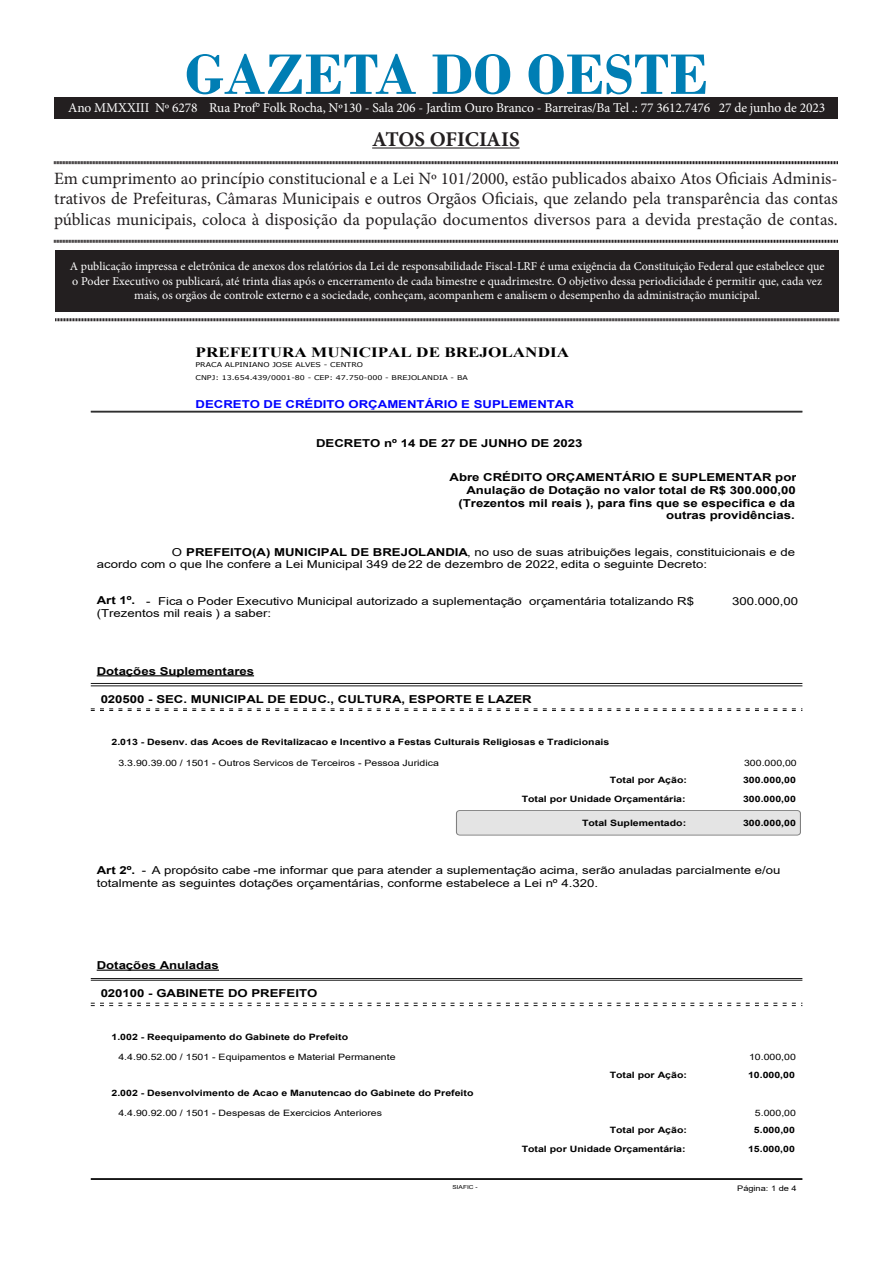
<style>
.page{position:relative;width:893px;height:1263px;background:#fff}
.page>*{position:absolute;margin:0;border:0;box-sizing:border-box;transform-origin:0 0}
.t1{font:700 60px "Bodoni";color:#007eb4}
.t2{font:700 21px "Minion Pro";letter-spacing:-.005em;color:#231f20}
.t3{font:17.25px/20.7px "Minion Pro";color:#231f20;text-align:justify}
.t4{font:700 14.25px "Times New Roman";color:#000;scale:1.21 1}
.t5{font:13.5px "Minion Pro";letter-spacing:-.01em;color:#fff}
.t6{font:12px/14.4px "Minion Pro";color:#fff;text-align:center}
.t7{font:10.95px/12.1px "Arial";color:#000;scale:1.21 1}
.t8{font:700 10.95px/12.6px "Arial";color:#000;text-align:right;scale:1.21 1}
.t9{font:700 10.95px "Arial";color:#00f;scale:1.21 1}
.t10{font:700 8.7px "Arial";color:#000;scale:1.21 1}
.t11{font:8.7px "Arial";color:#000;scale:1.21 1}
.t12{font:7.65px "Arial";color:#000;scale:1.21 1}
.t13{font:6.6px/13px "Verdana";color:#000;scale:1.21 1}
.t14{font:5.4px "Arial";color:#000;scale:1.21 1}
.s1{font-weight:700}
</style>
<div class="page">
<div style="left:55px;top:250px;width:784px;height:61px;background:#231f20"></div>
<hr style="left:372px;top:147px;width:148px;height:2px;background:#231f20">
<svg style="left:54px;top:161px;width:784px;height:4px;background:#908e8e"></svg>
<svg style="left:54px;top:239px;width:784px;height:4px;background:#908e8e"></svg>
<svg style="left:55px;top:318px;width:784px;height:4px;background:#908e8e"></svg>
<div style="left:54px;top:98px;width:784px;height:20px;background:#231f20"></div>
<hr style="left:91px;top:411px;width:711px;height:1px;background:#000">
<hr style="left:91px;top:412px;width:711px;height:1px;background:#000">
<hr style="left:97px;top:675px;width:157px;height:1px;background:#000">
<hr style="left:91px;top:683px;width:711px;height:1px;background:#000">
<hr style="left:91px;top:685px;width:711px;height:1px;background:#000">
<svg style="left:91px;top:708px;width:711px;height:3px"></svg>
<div style="left:456px;top:810px;width:344px;height:25px;background:#e4e4e4;border-radius:3px"></div>
<div style="left:456px;top:810px;width:345px;height:25px;border:1px solid #808080;border-radius:3px"></div>
<hr style="left:97px;top:969px;width:122px;height:2px;background:#000">
<hr style="left:91px;top:978px;width:711px;height:1px;background:#000">
<hr style="left:91px;top:980px;width:711px;height:1px;background:#000">
<svg style="left:91px;top:1003px;width:711px;height:3px"></svg>
<hr style="left:91px;top:1178px;width:711px;height:1px;background:#000">
<hr style="left:91px;top:1179px;width:711px;height:1px;background:#000">
<p class="t1" style="left:185px;top:39px;width:525px">GAZETA DO OESTE</p>
<p class="t2" style="left:372px;top:124px;width:149px">ATOS OFICIAIS</p>
<p class="t3" style="left:54px;top:168px;width:785px">Em cumprimento ao princípio constitucional e a Lei Nº 101/2000, estão publicados abaixo Atos Oficiais Adminis&shy;trativos de Prefeituras, Câmaras Municipais e outros Orgãos Oficiais, que zelando pela transparência das contas públicas municipais, coloca à disposição da população documentos diversos para a devida prestação de contas.</p>
<p class="t6" style="left:70px;top:259px;width:756px">A publicação impressa e eletrônica de anexos dos relatórios da Lei de responsabilidade Fiscal-LRF é uma exigência da Constituição Federal que estabelece que o Poder Executivo os publicará, até trinta dias após o encerramento de cada bimestre e quadrimestre. O objetivo dessa periodicidade é permitir que, cada vez mais, os orgãos de controle externo e a sociedade, conheçam, acompanhem e analisem o desempenho da administração municipal.</p>
<p class="t5" style="left:68px;top:98px;width:758px">Ano MMXXIII Nº 6278 Rua Prof° Folk Rocha, Nº130 - Sala 206 - Jardim Ouro Branco - Barreiras/Ba Tel .: 77 3612.7476 27 de junho de 2023</p>
<p class="t4" style="left:196px;top:341px;width:310px">PREFEITURA MUNICIPAL DE BREJOLANDIA</p>
<p class="t13" style="left:196px;top:358px;width:227px">PRACA ALPINIANO JOSE ALVES - CENTRO<br>CNPJ: 13.654.439/0001-80 - CEP: 47.750-000 - BREJOLANDIA - BA</p>
<p class="t9" style="left:196px;top:397px;width:314px">DECRETO DE CRÉDITO ORÇAMENTÁRIO E SUPLEMENTAR</p>
<p class="t8" style="left:316px;top:437px;width:221px">DECRETO nº 14 DE 27 DE JUNHO DE 2023</p>
<p class="t8" style="left:450px;top:471px;width:288px">Abre CRÉDITO ORÇAMENTÁRIO E SUPLEMENTAR por Anulação de Dotação no valor total de R$ 300.000,00 (Trezentos mil reais ), para fins que se especifica e da outras providências.</p>
<p class="t7" style="left:97px;top:546px;width:579px;text-indent:75px">O <span class="s1">PREFEITO(A) MUNICIPAL DE BREJOLANDIA</span>, no uso de suas atribuições legais, constituicionais e de acordo com o que lhe confere a Lei Municipal 349 de 22 de dezembro de 2022, edita o seguinte Decreto:</p>
<p class="t7" style="left:97px;top:595px;width:495px"><span class="s1">Art 1º.</span> - Fica o Poder Executivo Municipal autorizado a suplementação orçamentária totalizando R$</p>
<p class="t7" style="left:732px;top:595px;width:56px">300.000,00</p>
<p class="t7" style="left:97px;top:607px;width:146px">(Trezentos mil reais ) a saber:</p>
<p class="t8" style="left:97px;top:665px;width:132px">Dotações Suplementares</p>
<p class="t8" style="left:101px;top:692px;width:358px">020500 - SEC. MUNICIPAL DE EDUC., CULTURA, ESPORTE E LAZER</p>
<p class="t10" style="left:112px;top:736px;width:413px">2.013 - Desenv. das Acoes de Revitalizacao e Incentivo a Festas Culturais Religiosas e Tradicionais</p>
<p class="t11" style="left:118px;top:757px;width:266px">3.3.90.39.00 / 1501 - Outros Servicos de Terceiros - Pessoa Juridica</p>
<p class="t11" style="left:744px;top:757px;width:45px">300.000,00</p>
<p class="t10" style="left:610px;top:774px;width:65px">Total por Ação:</p>
<p class="t10" style="left:743px;top:774px;width:45px">300.000,00</p>
<p class="t10" style="left:522px;top:793px;width:137px">Total por Unidade Orçamentária:</p>
<p class="t10" style="left:743px;top:793px;width:45px">300.000,00</p>
<p class="t10" style="left:582px;top:817px;width:88px">Total Suplementado:</p>
<p class="t10" style="left:743px;top:817px;width:45px">300.000,00</p>
<p class="t7" style="left:97px;top:864px;width:567px"><span class="s1">Art 2º.</span> - A propósito cabe -me informar que para atender a suplementação acima, serão anuladas parcialmente e/ou totalmente as seguintes dotações orçamentárias, conforme estabelece a Lei nº 4.320.</p>
<p class="t8" style="left:97px;top:959px;width:103px">Dotações Anuladas</p>
<p class="t8" style="left:101px;top:987px;width:181px">020100 - GABINETE DO PREFEITO</p>
<p class="t10" style="left:112px;top:1030px;width:197px">1.002 - Reequipamento do Gabinete do Prefeito</p>
<p class="t11" style="left:118px;top:1051px;width:230px">4.4.90.52.00 / 1501 - Equipamentos e Material Permanente</p>
<p class="t11" style="left:749px;top:1051px;width:40px">10.000,00</p>
<p class="t10" style="left:610px;top:1068px;width:65px">Total por Ação:</p>
<p class="t10" style="left:748px;top:1068px;width:40px">10.000,00</p>
<p class="t10" style="left:112px;top:1086px;width:301px">2.002 - Desenvolvimento de Acao e Manutencao do Gabinete do Prefeito</p>
<p class="t11" style="left:118px;top:1107px;width:219px">4.4.90.92.00 / 1501 - Despesas de Exercicios Anteriores</p>
<p class="t11" style="left:755px;top:1107px;width:35px">5.000,00</p>
<p class="t10" style="left:610px;top:1124px;width:65px">Total por Ação:</p>
<p class="t10" style="left:754px;top:1124px;width:35px">5.000,00</p>
<p class="t10" style="left:522px;top:1143px;width:137px">Total por Unidade Orçamentária:</p>
<p class="t10" style="left:748px;top:1143px;width:40px">15.000,00</p>
<p class="t14" style="left:452px;top:1183px;width:22px">SIAFIC -</p>
<p class="t12" style="left:737px;top:1183px;width:51px">Página: 1 de 4</p>
</div>
